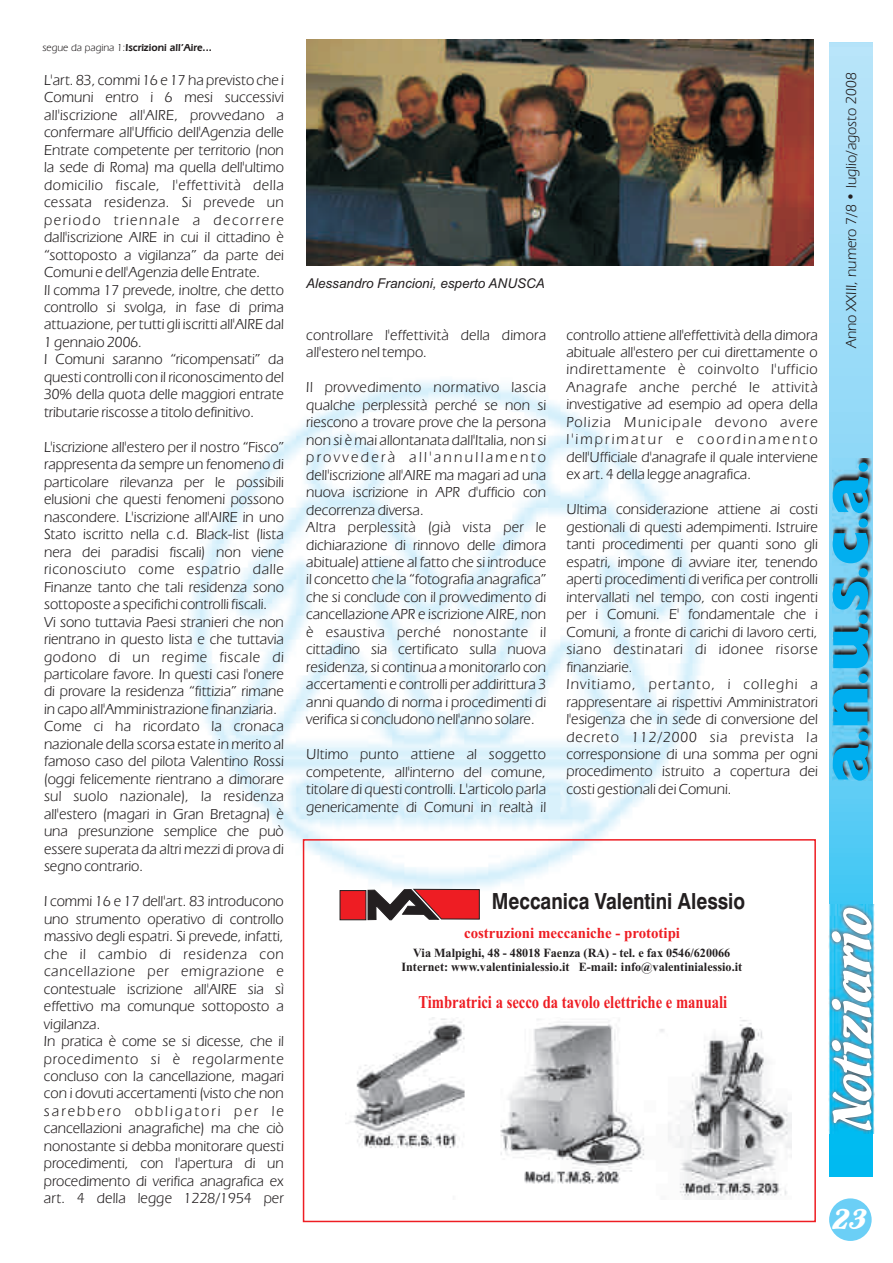
<style>
.page{position:relative;width:893px;height:1263px;background:#fff}
.page>*{position:absolute;margin:0;border:0;box-sizing:border-box;transform-origin:0 0}
.t1{font:57.6px "Flamenco D";color:#fff}
.t2{font:30px "Flamenco D";color:#fff}
.t3{font:700 22.2px "Swiss 721 BT";color:#231f20;scale:.86 1}
.t4{font:700 18px "Times New Roman";color:#ee1d23;scale:.81 1}
.t5{font:700 15.3px "Times New Roman";color:#ee1d23}
.t6{font:15px/17.4px "Eras IT Cby BT";color:#231f20}
.t7{font:italic 13.5px "Arial";color:#231f20}
.t8{font:700 12.45px/13.8px "Times New Roman";color:#231f20;text-align:center}
.t9{font:700 10.5px "Eras IT Cby BT";color:#231f20}
.s1{font-weight:400}
</style>
<div class="page">
<div style="left:829px;top:1198px;width:43px;height:43px;background:#6bcff6;border-radius:50%"></div>
<svg style="left:829px;top:42px;width:44px;height:1135px;background:#85d6f6"></svg>
<img style="left:829px;top:905px;width:46px;height:228px">
<img style="left:833px;top:459px;width:39px;height:321px">
<div style="left:859px;top:731px;width:9px;height:10px;background:#00aeef;border-radius:50%"></div>
<svg style="left:833px;top:689px;width:34px;height:36px"></svg>
<div style="left:859px;top:674px;width:9px;height:9px;background:#00aeef;border-radius:50%"></div>
<svg style="left:833px;top:627px;width:35px;height:41px"></svg>
<div style="left:859px;top:614px;width:9px;height:10px;background:#00aeef;border-radius:50%"></div>
<svg style="left:833px;top:582px;width:35px;height:28px"></svg>
<div style="left:859px;top:568px;width:9px;height:9px;background:#00aeef;border-radius:50%"></div>
<svg style="left:833px;top:533px;width:35px;height:30px"></svg>
<div style="left:859px;top:518px;width:9px;height:10px;background:#00aeef;border-radius:50%"></div>
<div style="left:859px;top:462px;width:9px;height:10px;background:#00aeef;border-radius:50%"></div>
<svg style="left:833px;top:744px;width:35px;height:37px"></svg>
<svg style="left:833px;top:476px;width:35px;height:37px"></svg>
<img style="left:350px;top:1017px;width:442px;height:182px">
<svg style="left:339px;top:889px;width:141px;height:31px;background:#aa4346"></svg>
<div style="left:303px;top:839px;width:513px;height:383px;border:2px solid #ee1d23"></div>
<img style="left:306px;top:40px;width:507px;height:226px">
<p class="t9" style="left:42px;top:43px;width:171px"><span class="s1">segue da pagina 1:</span>Iscrizioni all’Aire...</p>
<p class="t6" style="left:44px;top:72px;width:241px">L'art. 83, commi 16 e 17 ha previsto che i Comuni entro i 6 mesi successivi all'iscrizione all'AIRE, provvedano a confermare all'Ufficio dell'Agenzia delle Entrate competente per territorio (non la sede di Roma) ma quella dell'ultimo domicilio fiscale, l'effettività della cessata residenza. Si prevede un periodo triennale a decorrere dall'iscrizione AIRE in cui il cittadino è “sottoposto a vigilanza” da parte dei Comuni e dell'Agenzia delle Entrate.<br>Il comma 17 prevede, inoltre, che detto controllo si svolga, in fase di prima attuazione, per tutti gli iscritti all'AIRE dal 1 gennaio 2006.<br>I Comuni saranno “ricompensati” da questi controlli con il riconoscimento del 30% della quota delle maggiori entrate tributarie riscosse a titolo definitivo.</p>
<p class="t6" style="left:44px;top:439px;width:241px">L'iscrizione all'estero per il nostro “Fisco” rappresenta da sempre un fenomeno di particolare rilevanza per le possibili elusioni che questi fenomeni possono nascondere. L'iscrizione all'AIRE in uno Stato iscritto nella c.d. Black-list (lista nera dei paradisi fiscali) non viene riconosciuto come espatrio dalle Finanze tanto che tali residenza sono sottoposte a specifichi controlli fiscali.<br>Vi sono tuttavia Paesi stranieri che non rientrano in questo lista e che tuttavia godono di un regime fiscale di particolare favore. In questi casi l'onere di provare la residenza “fittizia” rimane in capo all'Amministrazione finanziaria.<br>Come ci ha ricordato la cronaca nazionale della scorsa estate in merito al famoso caso del pilota Valentino Rossi (oggi felicemente rientrano a dimorare sul suolo nazionale), la residenza all'estero (magari in Gran Bretagna) è una presunzione semplice che può essere superata da altri mezzi di prova di segno contrario.</p>
<p class="t6" style="left:44px;top:893px;width:241px">I commi 16 e 17 dell'art. 83 introducono uno strumento operativo di controllo massivo degli espatri. Si prevede, infatti, che il cambio di residenza con cancellazione per emigrazione e contestuale iscrizione all'AIRE sia sì effettivo ma comunque sottoposto a vigilanza.<br>In pratica è come se si dicesse, che il procedimento si è regolarmente concluso con la cancellazione, magari con i dovuti accertamenti (visto che non sarebbero obbligatori per le cancellazioni anagrafiche) ma che ciò nonostante si debba monitorare questi procedimenti, con l'apertura di un procedimento di verifica anagrafica ex art. 4 della legge 1228/1954 per</p>
<p class="t7" style="left:306px;top:278px;width:240px">Alessandro Francioni, esperto ANUSCA</p>
<p class="t6" style="left:306px;top:327px;width:241px">controllare l'effettività della dimora all'estero nel tempo.</p>
<p class="t6" style="left:306px;top:380px;width:241px">Il provvedimento normativo lascia qualche perplessità perché se non si riescono a trovare prove che la persona non si è mai allontanata dall'Italia, non si provvederà all'annullamento dell'iscrizione all'AIRE ma magari ad una nuova iscrizione in APR d'ufficio con decorrenza diversa.<br>Altra perplessità (già vista per le dichiarazione di rinnovo delle dimora abituale) attiene al fatto che si introduce il concetto che la “fotografia anagrafica” che si conclude con il provvedimento di cancellazione APR e iscrizione AIRE, non è esaustiva perché nonostante il cittadino sia certificato sulla nuova residenza, si continua a monitorarlo con accertamenti e controlli per addirittura 3 anni quando di norma i procedimenti di verifica si concludono nell'anno solare.</p>
<p class="t6" style="left:306px;top:747px;width:241px;text-align:justify">Ultimo punto attiene al soggetto competente, all'interno del comune, titolare di questi controlli. L'articolo parla genericamente di Comuni in realtà il</p>
<p class="t6" style="left:566px;top:327px;width:253px;text-align:justify">controllo attiene all'effettività della dimora abituale all'estero per cui direttamente o indirettamente è coinvolto l'ufficio Anagrafe anche perché le attività investigative ad esempio ad opera della Polizia Municipale devono avere l'imprimatur e coordinamento dell'Ufficiale d'anagrafe il quale interviene ex art. 4 della legge anagrafica.</p>
<p class="t6" style="left:566px;top:502px;width:253px">Ultima considerazione attiene ai costi gestionali di questi adempimenti. Istruire tanti procedimenti per quanti sono gli espatri, impone di avviare iter, tenendo aperti procedimenti di verifica per controlli intervallati nel tempo, con costi ingenti per i Comuni. E' fondamentale che i Comuni, a fronte di carichi di lavoro certi, siano destinatari di idonee risorse finanziarie.<br>Invitiamo, pertanto, i colleghi a rappresentare ai rispettivi Amministratori l'esigenza che in sede di conversione del decreto 112/2000 sia prevista la corresponsione di una somma per ogni procedimento istruito a copertura dei costi gestionali dei Comuni.</p>
<p class="t6" style="left:844px;top:348px;width:277px;rotate:-90deg">Anno XXIII, numero 7/8 • luglio/agosto 2008</p>
<h3 class="t3" style="left:492px;top:892px;width:296px">Meccanica Valentini Alessio</h3>
<p class="t5" style="left:464px;top:927px;width:218px">costruzioni meccaniche - prototipi</p>
<p class="t8" style="left:401px;top:947px;width:342px">Via Malpighi, 48 - 48018 Faenza (RA) - tel. e fax 0546/620066<br>Internet: www.valentinialessio.it E-mail: info@valentinialessio.it</p>
<p class="t4" style="left:418px;top:995px;width:383px">Timbratrici a secco da tavolo elettriche e manuali</p>
<h1 class="t1" style="left:824px;top:1128px;width:225px;rotate:-90deg">Notiziario</h1>
<h2 class="t2" style="left:833px;top:1204px;width:36px">23</h2>
</div>
